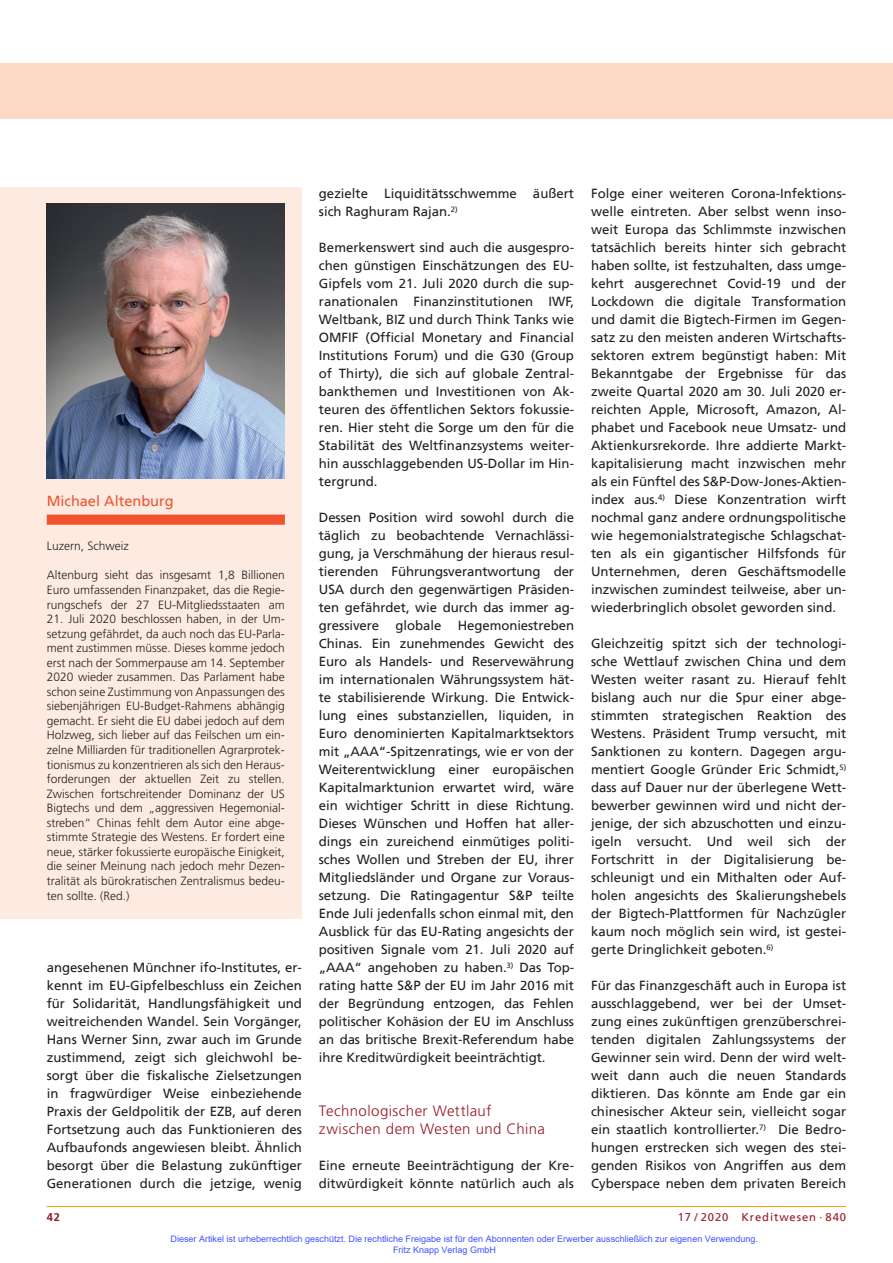
<style>
.page{position:relative;width:893px;height:1263px;background:#fff}
.page>*{position:absolute;margin:0;border:0;box-sizing:border-box;transform-origin:0 0}
.t1{font:300 15px/18px "Frutiger";letter-spacing:.03em;color:#981a26}
.t2{font:14.55px "Frutiger";color:#f0542e}
.t3{font:13.2px/18px "Frutiger";color:#231f20;text-align:justify}
.t4{font:300 12px/14.5px "Frutiger";color:#231f20;text-align:justify}
.t5{font:11.25px "Frutiger";letter-spacing:.08em;color:#981a26}
.t6{font:700 11.25px "Frutiger";color:#981a26}
.t7{font:9px/10.8px "Arial";color:#4054ff}
</style>
<div class="page">
<div style="left:0;top:64px;width:893px;height:55px;background:#fcd9c7"></div>
<hr style="left:47px;top:1206px;width:799px;height:1px;background:#f1a31e">
<div style="left:0;top:187px;width:302px;height:731px;background:#fdebe1"></div>
<div style="left:47px;top:514px;width:238px;height:11px;background:#f0542e"></div>
<img style="left:47px;top:204px;width:238px;height:274px">
<p class="t2" style="left:47px;top:494px;width:128px">Michael Altenburg</p>
<p class="t4" style="left:47px;top:539px;width:84px">Luzern, Schweiz</p>
<p class="t4" style="left:47px;top:568px;width:240px">Altenburg sieht das insgesamt 1,8 Billionen Euro umfassenden Finanzpaket, das die Regie&shy;rungschefs der 27 EU-Mitgliedsstaaten am</p>
<p class="t4" style="left:47px;top:612px;width:240px">21. Juli 2020 beschlossen haben, in der Um&shy;setzung gefährdet, da auch noch das EU-Parla&shy;ment zustimmen müsse. Dieses komme jedoch erst nach der Sommerpause am 14. September 2020 wieder zusammen. Das Parlament habe schon seine Zustimmung von Anpassungen des siebenjährigen EU-Budget-Rahmens abhängig gemacht. Er sieht die EU dabei jedoch auf dem Holzweg, sich lieber auf das Feilschen um ein&shy;zelne Milliarden für traditionellen Agrarprotek&shy;tionismus zu konzentrieren als sich den Heraus&shy;forderungen der aktuellen Zeit zu stellen.<br>Zwischen fortschreitender Dominanz der US Bigtechs und dem „aggressiven Hegemonial&shy;streben“ Chinas fehlt dem Autor eine abge&shy;stimmte Strategie des Westens. Er fordert eine neue, stärker fokussierte europäische Einigkeit, die seiner Meinung nach jedoch mehr Dezen&shy;tralität als bürokratischen Zentralismus bedeu&shy;ten sollte. (Red.)</p>
<p class="t3" style="left:47px;top:959px;width:257px">angesehenen Münchner ifo-Institutes, er&shy;kennt im EU-Gipfelbeschluss ein Zeichen für Solidarität, Handlungsfähigkeit und weitreichenden Wandel. Sein Vorgänger, Hans Werner Sinn, zwar auch im Grunde zustimmend, zeigt sich gleichwohl be&shy;sorgt über die fiskalische Zielsetzungen in fragwürdiger Weise einbeziehende Praxis der Geldpolitik der EZB, auf deren Fortsetzung auch das Funktionieren des Aufbaufonds angewiesen bleibt. Ähnlich besorgt über die Belastung zukünftiger Generationen durch die jetzige, wenig</p>
<p class="t3" style="left:319px;top:185px;width:257px">gezielte Liquiditätsschwemme äußert sich Raghuram Rajan.<sup>2)</sup></p>
<p class="t3" style="left:319px;top:239px;width:257px">Bemerkenswert sind auch die ausgespro&shy;chen günstigen Einschätzungen des EU-Gipfels vom 21. Juli 2020 durch die sup&shy;ranationalen Finanzinstitutionen IWF, Weltbank, BIZ und durch Think Tanks wie OMFIF (Official Monetary and Financial Institutions Forum) und die G30 (Group of Thirty), die sich auf globale Zentral&shy;bankthemen und Investitionen von Ak&shy;teuren des öffentlichen Sektors fokussie&shy;ren. Hier steht die Sorge um den für die Stabilität des Weltfinanzsystems weiter&shy;hin ausschlaggebenden US-Dollar im Hin&shy;tergrund.</p>
<p class="t3" style="left:319px;top:509px;width:257px">Dessen Position wird sowohl durch die täglich zu beobachtende Vernachlässi&shy;gung, ja Verschmähung der hieraus resul&shy;tierenden Führungsverantwortung der USA durch den gegenwärtigen Präsiden&shy;ten gefährdet, wie durch das immer ag&shy;gressivere globale Hegemoniestreben Chinas. Ein zunehmendes Gewicht des Euro als Handels- und Reservewährung im internationalen Währungssystem hät&shy;te stabilisierende Wirkung. Die Entwick&shy;lung eines substanziellen, liquiden, in Euro denominierten Kapitalmarktsektors mit „AAA“-Spitzenratings, wie er von der Weiterentwicklung einer europäischen Kapitalmarktunion erwartet wird, wäre ein wichtiger Schritt in diese Richtung.<br>Dieses Wünschen und Hoffen hat aller&shy;dings ein zureichend einmütiges politi&shy;sches Wollen und Streben der EU, ihrer Mitgliedsländer und Organe zur Voraus&shy;setzung. Die Ratingagentur S&amp;P teilte Ende Juli jedenfalls schon einmal mit, den Ausblick für das EU-Rating angesichts der positiven Signale vom 21. Juli 2020 auf „AAA“ angehoben zu haben.<sup>3)</sup> Das Top&shy;rating hatte S&amp;P der EU im Jahr 2016 mit der Begründung entzogen, das Fehlen politischer Kohäsion der EU im Anschluss an das britische Brexit-Referendum habe ihre Kreditwürdigkeit beeinträchtigt.</p>
<p class="t1" style="left:319px;top:1102px;width:228px">Technologischer Wettlauf zwischen dem Westen und China</p>
<p class="t3" style="left:319px;top:1157px;width:257px">Eine erneute Beeinträchtigung der Kre&shy;ditwürdigkeit könnte natürlich auch als</p>
<p class="t3" style="left:591px;top:185px;width:257px">Folge einer weiteren Corona-Infektions&shy;welle eintreten. Aber selbst wenn inso&shy;weit Europa das Schlimmste inzwischen tatsächlich bereits hinter sich gebracht haben sollte, ist festzuhalten, dass umge&shy;kehrt ausgerechnet Covid-19 und der Lockdown die digitale Transformation und damit die Bigtech-Firmen im Gegen&shy;satz zu den meisten anderen Wirtschafts&shy;sektoren extrem begünstigt haben: Mit Bekanntgabe der Ergebnisse für das zweite Quartal 2020 am 30. Juli 2020 er&shy;reichten Apple, Microsoft, Amazon, Al&shy;phabet und Facebook neue Umsatz- und Aktienkursrekorde. Ihre addierte Markt&shy;kapitalisierung macht inzwischen mehr als ein Fünftel des S&amp;P-Dow-Jones-Aktien&shy;index aus.<sup>4)</sup> Diese Konzentration wirft nochmal ganz andere ordnungspolitische wie hegemonialstrategische Schlagschat&shy;ten als ein gigantischer Hilfsfonds für Unternehmen, deren Geschäftsmodelle inzwischen zumindest teilweise, aber un&shy;wiederbringlich obsolet geworden sind.</p>
<p class="t3" style="left:591px;top:635px;width:257px">Gleichzeitig spitzt sich der technologi&shy;sche Wettlauf zwischen China und dem Westen weiter rasant zu. Hierauf fehlt bislang auch nur die Spur einer abge&shy;stimmten strategischen Reaktion des Westens. Präsident Trump versucht, mit Sanktionen zu kontern. Dagegen argu&shy;mentiert Google Gründer Eric Schmidt,<sup>5) </sup>dass auf Dauer nur der überlegene Wett&shy;bewerber gewinnen wird und nicht der&shy;jenige, der sich abzuschotten und einzu&shy;igeln versucht. Und weil sich der Fortschritt in der Digitalisierung be&shy;schleunigt und ein Mithalten oder Auf&shy;holen angesichts des Skalierungshebels der Bigtech-Plattformen für Nachzügler kaum noch möglich sein wird, ist gestei&shy;gerte Dringlichkeit geboten.<sup>6)</sup></p>
<p class="t3" style="left:591px;top:977px;width:257px">Für das Finanzgeschäft auch in Europa ist ausschlaggebend, wer bei der Umset&shy;zung eines zukünftigen grenzüberschrei&shy;tenden digitalen Zahlungssystems der Gewinner sein wird. Denn der wird welt&shy;weit dann auch die neuen Standards diktieren. Das könnte am Ende gar ein chinesischer Akteur sein, vielleicht sogar ein staatlich kontrollierter.<sup>7)</sup> Die Bedro&shy;hungen erstrecken sich wegen des stei&shy;genden Risikos von Angriffen aus dem Cyberspace neben dem privaten Bereich</p>
<p class="t6" style="left:47px;top:1211px;width:15px">42</p>
<p class="t5" style="left:678px;top:1211px;width:170px">17 / 2020 Kreditwesen · 840</p>
<p class="t7" style="left:393px;top:1233px;width:366px;text-indent:-223px">Dieser Artikel ist urheberrechtlich geschützt. Die rechtliche Freigabe ist für den Abonnenten oder Erwerber ausschließlich zur eigenen Verwendung.<br>Fritz Knapp Verlag GmbH</p>
</div>
